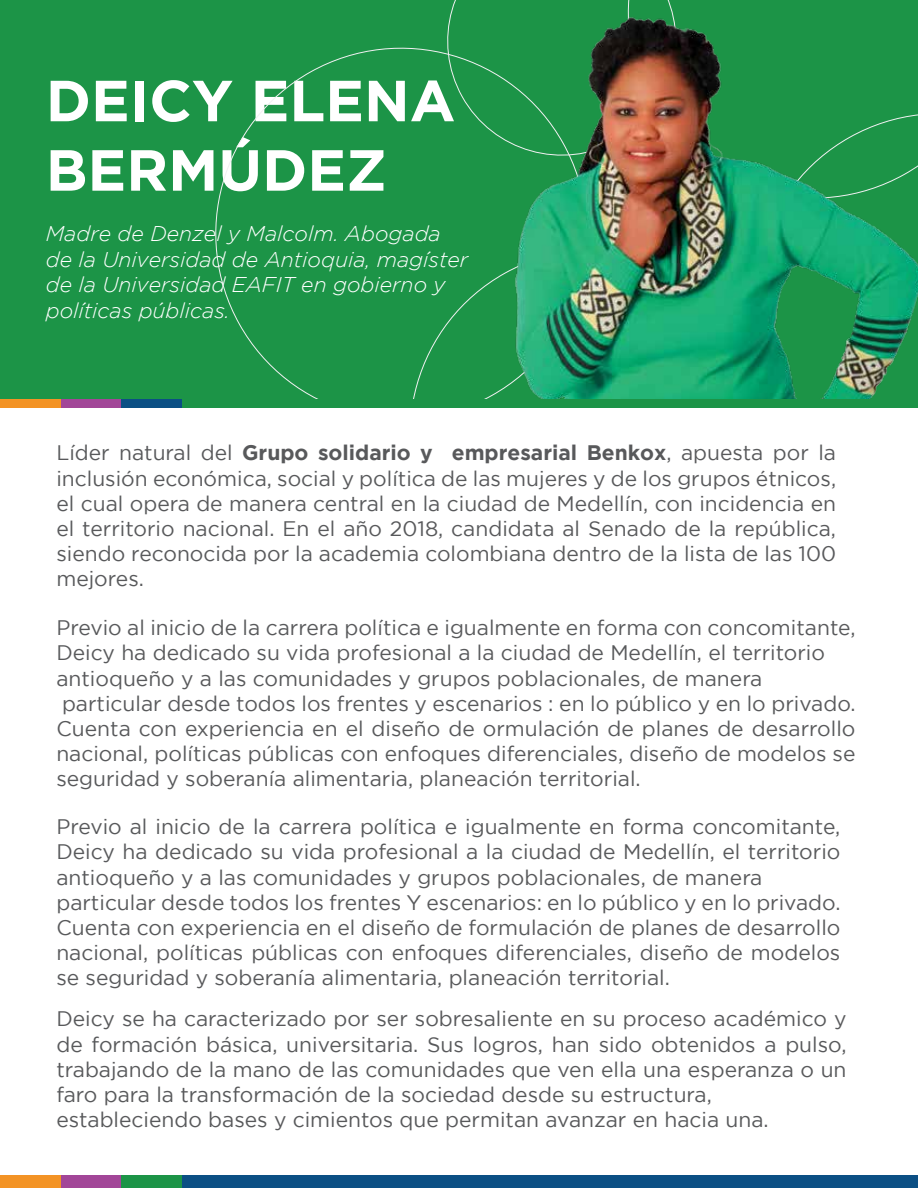
<style>
.page{position:relative;width:918px;height:1188px;background:#fff}
.page>*{position:absolute;margin:0;border:0;box-sizing:border-box;transform-origin:0 0}
.t1{font:700 57.9px/69.4px "Gotham";color:#fff}
.t2{font:italic 300 21.3px/25.5px "Gotham";color:#fff}
.t3{font:21px/25.2px "Gotham";color:#58595b}
.s1{font-weight:700}
</style>
<div class="page">
<div style="left:0;top:1175px;width:918px;height:13px;background:#0b4f84"></div>
<div style="left:61px;top:1175px;width:60px;height:13px;background:#a24698"></div>
<div style="left:121px;top:1175px;width:61px;height:13px;background:#1c9447"></div>
<div style="left:0;top:1175px;width:61px;height:13px;background:#f39325"></div>
<div style="left:0;top:398px;width:918px;height:10px;background:#1c9447"></div>
<div style="left:61px;top:398px;width:60px;height:10px;background:#a24698"></div>
<div style="left:121px;top:398px;width:61px;height:10px;background:#0b4f84"></div>
<div style="left:0;top:398px;width:61px;height:10px;background:#f39325"></div>
<div style="left:0;top:0;width:918px;height:399px;background:#1c9447"></div>
<svg style="left:215px;top:47px;width:216px;height:352px"></svg>
<svg style="left:383px;top:223px;width:126px;height:176px"></svg>
<svg style="left:431px;top:0;width:78px;height:143px"></svg>
<img style="left:509px;top:0;width:409px;height:399px">
<h1 class="t1" style="left:46px;top:65px;width:411px">DEICY ELENA<br>BERMÚDEZ</h1>
<p class="t2" style="left:46px;top:221px;width:424px">Madre de Denzel y Malcolm. Abogada de la Universidad de Antioquia, magíster de la Universidad EAFIT en gobierno y políticas públicas.</p>
<p class="t3" style="left:56px;top:440px;width:781px;text-align:justify">Líder natural del <span class="s1">Grupo solidario y empresarial Benkox</span>, apuesta por la inclusión económica, social y política de las mujeres y de los grupos étnicos, el cual opera de manera central en la ciudad de Medellín, con incidencia en el territorio nacional. En el año 2018, candidata al Senado de la república, siendo reconocida por la academia colombiana dentro de la lista de las 100 mejores.</p>
<p class="t3" style="left:56px;top:615px;width:801px">Previo al inicio de la carrera política e igualmente en forma con concomitante, Deicy ha dedicado su vida profesional a la ciudad de Medellín, el territorio antioqueño y a las comunidades y grupos poblacionales, de manera particular desde todos los frentes y escenarios : en lo público y en lo privado.<br>Cuenta con experiencia en el diseño de ormulación de planes de desarrollo nacional, políticas públicas con enfoques diferenciales, diseño de modelos se seguridad y soberanía alimentaria, planeación territorial.</p>
<p class="t3" style="left:56px;top:814px;width:786px">Previo al inicio de la carrera política e igualmente en forma concomitante, Deicy ha dedicado su vida profesional a la ciudad de Medellín, el territorio antioqueño y a las comunidades y grupos poblacionales, de manera particular desde todos los frentes Y escenarios: en lo público y en lo privado.<br>Cuenta con experiencia en el diseño de formulación de planes de desarrollo nacional, políticas públicas con enfoques diferenciales, diseño de modelos se seguridad y soberanía alimentaria, planeación territorial.</p>
<p class="t3" style="left:56px;top:1006px;width:792px">Deicy se ha caracterizado por ser sobresaliente en su proceso académico y de formación básica, universitaria. Sus logros, han sido obtenidos a pulso, trabajando de la mano de las comunidades que ven ella una esperanza o un faro para la transformación de la sociedad desde su estructura, estableciendo bases y cimientos que permitan avanzar en hacia una.</p>
</div>
